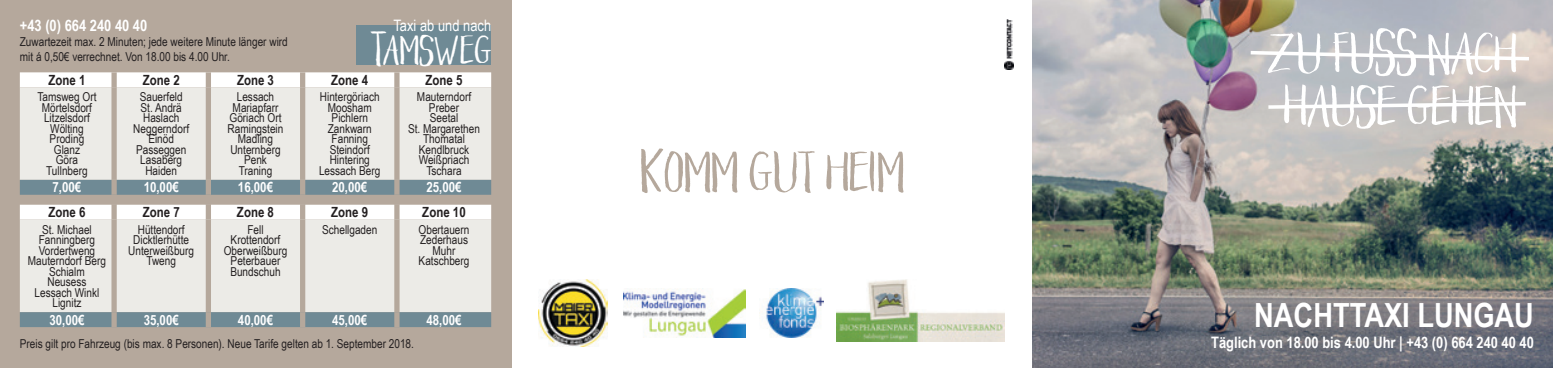
<style>
.page{position:relative;width:1553px;height:368px;background:#fff}
.page>*{position:absolute;margin:0;border:0;box-sizing:border-box;transform-origin:0 0}
.t1{font:61.25px/52.5px "Braveblood";color:#fff}
.t2{font:61.25px "Braveblood";color:#b5a89c}
.t3{font:43.75px "Braveblood";color:#fff}
.t4{font:700 33.25px "Arial Narrow";color:#fff}
.t5{font:700 15.75px "Arial Narrow";color:#fff}
.t6{font:15.75px "Arial Narrow";color:#fff}
.t7{font:700 14px "Arial Narrow";color:#fff}
.t8{font:700 14px "Arial Narrow";color:#231f20}
.t9{font:12.25px/10.5px "Arial Narrow";color:#231f20;text-align:center}
</style>
<div class="page">
<div style="left:0;top:0;width:511px;height:367px;background:#b5a89c"></div>
<img style="left:1032px;top:0;width:521px;height:367px">
<svg style="left:20px;top:72px;width:471px;height:15px;fill:#fff"></svg>
<div style="left:20px;top:87px;width:471px;height:92px;background:#ecebe7"></div>
<svg style="left:20px;top:179px;width:471px;height:147px;fill:#ecebe7"></svg>
<div style="left:111px;top:72px;width:6px;height:15px;background:#b5a89c"></div>
<div style="left:206px;top:72px;width:5px;height:15px;background:#b5a89c"></div>
<div style="left:300px;top:72px;width:5px;height:15px;background:#b5a89c"></div>
<div style="left:394px;top:72px;width:5px;height:15px;background:#b5a89c"></div>
<div style="left:111px;top:87px;width:6px;height:92px;background:#b5a89c"></div>
<div style="left:206px;top:87px;width:5px;height:92px;background:#b5a89c"></div>
<div style="left:300px;top:87px;width:5px;height:92px;background:#b5a89c"></div>
<div style="left:394px;top:87px;width:5px;height:92px;background:#b5a89c"></div>
<div style="left:111px;top:179px;width:6px;height:15px;background:#b5a89c"></div>
<div style="left:206px;top:179px;width:5px;height:15px;background:#b5a89c"></div>
<div style="left:300px;top:179px;width:5px;height:15px;background:#b5a89c"></div>
<div style="left:394px;top:179px;width:5px;height:15px;background:#b5a89c"></div>
<div style="left:111px;top:194px;width:6px;height:10px;background:#b5a89c"></div>
<div style="left:206px;top:194px;width:5px;height:10px;background:#b5a89c"></div>
<div style="left:300px;top:194px;width:5px;height:10px;background:#b5a89c"></div>
<div style="left:394px;top:194px;width:5px;height:10px;background:#b5a89c"></div>
<div style="left:111px;top:204px;width:6px;height:15px;background:#b5a89c"></div>
<div style="left:206px;top:204px;width:5px;height:15px;background:#b5a89c"></div>
<div style="left:300px;top:204px;width:5px;height:15px;background:#b5a89c"></div>
<div style="left:394px;top:204px;width:5px;height:15px;background:#b5a89c"></div>
<div style="left:111px;top:219px;width:6px;height:92px;background:#b5a89c"></div>
<div style="left:206px;top:219px;width:5px;height:92px;background:#b5a89c"></div>
<div style="left:300px;top:219px;width:5px;height:92px;background:#b5a89c"></div>
<div style="left:394px;top:219px;width:5px;height:92px;background:#b5a89c"></div>
<div style="left:111px;top:311px;width:6px;height:15px;background:#b5a89c"></div>
<div style="left:206px;top:311px;width:5px;height:15px;background:#b5a89c"></div>
<div style="left:300px;top:311px;width:5px;height:15px;background:#b5a89c"></div>
<div style="left:394px;top:311px;width:5px;height:15px;background:#b5a89c"></div>
<svg style="left:1247px;top:49px;width:285px;height:13px"></svg>
<svg style="left:1265px;top:100px;width:264px;height:10px"></svg>
<img style="left:623px;top:288px;width:123px;height:49px">
<img style="left:759px;top:288px;width:64px;height:48px">
<img style="left:836px;top:279px;width:168px;height:61px">
<img style="left:539px;top:279px;width:68px;height:67px">
<div style="left:357px;top:26px;width:134px;height:39px;background:#6f8a95"></div>
<img style="left:1005px;top:20px;width:8px;height:49px">
<p class="t5" style="left:20px;top:14px;width:129px">+43 (0) 664 240 40 40</p>
<p class="t9" style="left:20px;top:34px;width:269px;line-height:14.7px;text-align:left">Zuwartezeit max. 2 Minuten; jede weitere Minute länger wird mit á 0,50€ verrechnet. Von 18.00 bis 4.00 Uhr.</p>
<p class="t6" style="left:393px;top:14px;width:99px">Taxi ab und nach</p>
<h2 class="t3" style="left:370px;top:24px;width:123px">TAMSWEG</h2>
<p class="t8" style="left:48px;top:69px;width:39px">Zone 1</p>
<p class="t8" style="left:143px;top:69px;width:39px">Zone 2</p>
<p class="t8" style="left:237px;top:69px;width:39px">Zone 3</p>
<p class="t8" style="left:331px;top:69px;width:39px">Zone 4</p>
<p class="t8" style="left:425px;top:69px;width:39px">Zone 5</p>
<p class="t9" style="left:37px;top:91px;width:61px">Tamsweg Ort<br>Mörtelsdorf<br>Litzelsdorf<br>Wölting<br>Proding<br>Glanz<br>Göra<br>Tullnberg</p>
<p class="t9" style="left:133px;top:91px;width:57px">Sauerfeld<br>St. Andrä<br>Haslach<br>Neggerndorf<br>Einöd<br>Passeggen<br>Lasaberg<br>Haiden</p>
<p class="t9" style="left:228px;top:91px;width:57px">Lessach<br>Mariapfarr<br>Göriach Ort<br>Ramingstein<br>Madling<br>Unternberg<br>Penk<br>Traning</p>
<p class="t9" style="left:319px;top:91px;width:63px">Hintergöriach<br>Moosham<br>Pichlern<br>Zankwarn<br>Fanning<br>Steindorf<br>Hintering<br>Lessach Berg</p>
<p class="t9" style="left:408px;top:91px;width:74px">Mauterndorf<br>Preber<br>Seetal<br>St. Margarethen<br>Thomatal<br>Kendlbruck<br>Weißpriach<br>Tschara</p>
<p class="t7" style="left:53px;top:176px;width:30px">7,00€</p>
<p class="t7" style="left:144px;top:176px;width:37px">10,00€</p>
<p class="t7" style="left:238px;top:176px;width:37px">16,00€</p>
<p class="t7" style="left:332px;top:176px;width:37px">20,00€</p>
<p class="t7" style="left:426px;top:176px;width:37px">25,00€</p>
<p class="t8" style="left:48px;top:201px;width:39px">Zone 6</p>
<p class="t8" style="left:143px;top:201px;width:39px">Zone 7</p>
<p class="t8" style="left:237px;top:201px;width:39px">Zone 8</p>
<p class="t8" style="left:331px;top:201px;width:39px">Zone 9</p>
<p class="t8" style="left:422px;top:201px;width:45px">Zone 10</p>
<p class="t9" style="left:28px;top:223px;width:80px">St. Michael<br>Fanningberg<br>Vordertweng<br>Mauterndorf Berg<br>Schialm<br>Neusess<br>Lessach Winkl<br>Lignitz</p>
<p class="t9" style="left:128px;top:223px;width:67px">Hüttendorf<br>Dicktlerhütte<br>Unterweißburg<br>Tweng</p>
<p class="t9" style="left:224px;top:223px;width:65px">Fell<br>Krottendorf<br>Oberweißburg<br>Peterbauer<br>Bundschuh</p>
<p class="t9" style="left:322px;top:223px;width:57px">Schellgaden</p>
<p class="t9" style="left:419px;top:223px;width:52px">Obertauern<br>Zederhaus<br>Muhr<br>Katschberg</p>
<p class="t7" style="left:49px;top:308px;width:37px">30,00€</p>
<p class="t7" style="left:144px;top:308px;width:37px">35,00€</p>
<p class="t7" style="left:238px;top:308px;width:37px">40,00€</p>
<p class="t7" style="left:332px;top:308px;width:37px">45,00€</p>
<p class="t7" style="left:426px;top:308px;width:37px">48,00€</p>
<p class="t9" style="left:20px;top:337px;width:396px">Preis gilt pro Fahrzeug (bis max. 8 Personen). Neue Tarife gelten ab 1. September 2018.</p>
<h1 class="t2" style="left:640px;top:136px;width:265px">KOMM GUT HEIM</h1>
<h1 class="t1" style="left:1266px;top:27px;width:251px">ZU FUSS NACH<br>HAUSE GEHEN</h1>
<h3 class="t4" style="left:1254px;top:289px;width:281px">NACHTTAXI LUNGAU</h3>
<p class="t5" style="left:1211px;top:329px;width:324px">Täglich von 18.00 bis 4.00 Uhr | +43 (0) 664 240 40 40</p>
</div>
